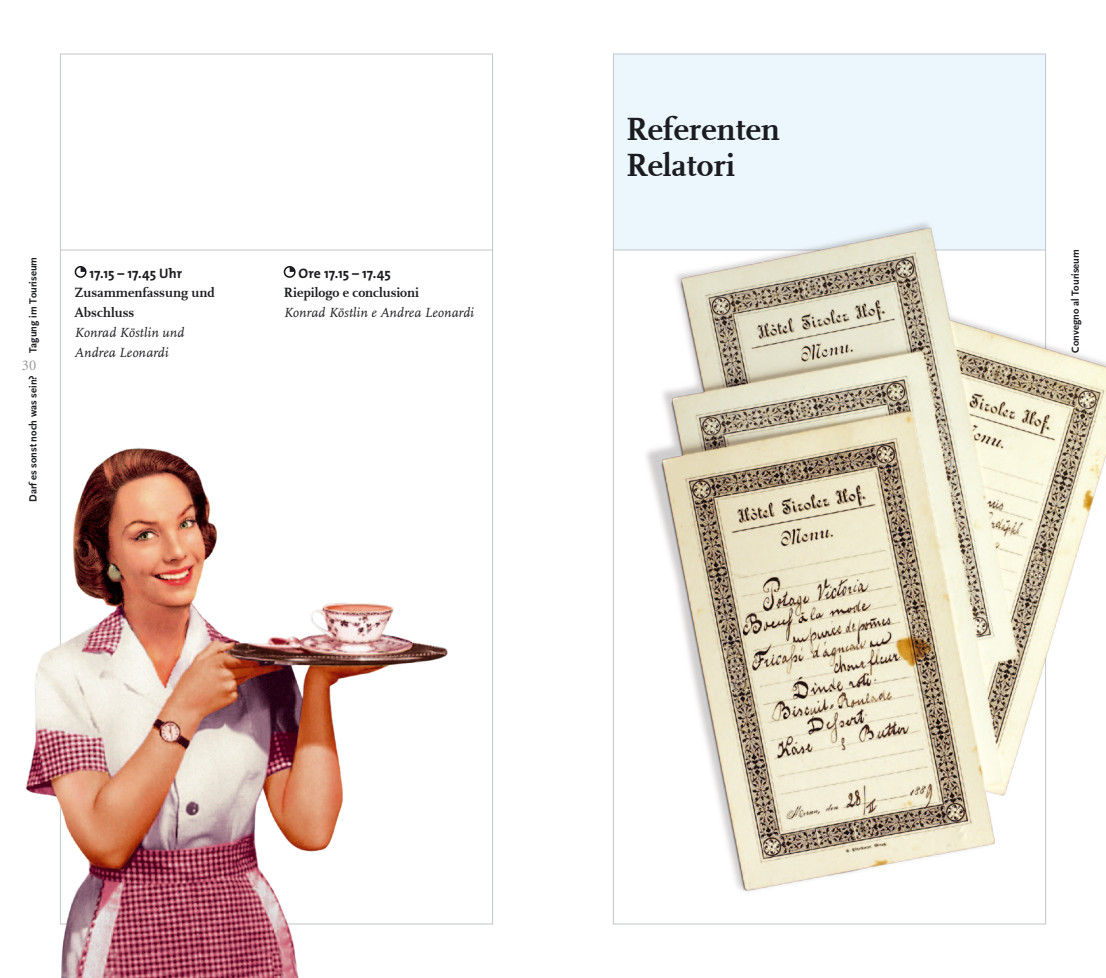
<style>
.page{position:relative;width:1106px;height:978px;background:#fff}
.page>*{position:absolute;margin:0;border:0;box-sizing:border-box;transform-origin:0 0}
.t1{font:700 33px/36px "FF Scala";color:#1b1c20}
.t2{font:15px "Minion MM 367 585 10";color:#98989c}
.t3{font:italic 13.8px/20.2px "FF Scala";letter-spacing:.01em;color:#1b1c20}
.t4{font:700 13.8px/20.2px "FF Scala";color:#1b1c20}
.t5{font:700 13.8px "The Mix";letter-spacing:-.005em;color:#1b1c20}
.t6{font:700 10.5px "Scala Sans";color:#1b1c20}
</style>
<div class="page">
<div style="left:613px;top:54px;width:432px;height:196px;background:#ecf7fd"></div>
<hr style="left:60px;top:250px;width:432px;height:1px;background:#c3c6c8">
<hr style="left:613px;top:250px;width:432px;height:1px;background:#c3c6c8">
<div style="left:75px;top:266px;width:11px;height:12px;border:2px solid #141012;border-radius:50%"></div>
<svg style="left:81px;top:267px;width:4px;height:5px"></svg>
<div style="left:284px;top:266px;width:11px;height:12px;border:2px solid #141012;border-radius:50%"></div>
<svg style="left:290px;top:267px;width:4px;height:5px"></svg>
<img style="left:25px;top:438px;width:430px;height:540px">
<img style="left:643px;top:212px;width:463px;height:692px">
<h1 class="t1" style="left:626px;top:111px;width:155px">Referenten<br>Relatori</h1>
<p class="t6" style="left:27px;top:353px;width:98px;rotate:-90deg">Tagung im Touriseum</p>
<p class="t6" style="left:1069px;top:353px;width:105px;rotate:-90deg">Convegno al Touriseum</p>
<h3 class="t5" style="left:89px;top:262px;width:94px">17.15 – 17.45 Uhr</h3>
<h3 class="t4" style="left:75px;top:282px;width:142px">Zusammenfassung und<br>Abschluss</h3>
<h3 class="t3" style="left:75px;top:323px;width:111px">Konrad Köstlin und<br>Andrea Leonardi</h3>
<h3 class="t5" style="left:298px;top:262px;width:94px">Ore 17.15 – 17.45</h3>
<h3 class="t4" style="left:284px;top:282px;width:137px">Riepilogo e conclusioni</h3>
<h3 class="t3" style="left:284px;top:303px;width:192px">Konrad Köstlin e Andrea Leonardi</h3>
<h2 class="t2" style="left:22px;top:357px;width:16px">30</h2>
<p class="t6" style="left:27px;top:502px;width:128px;rotate:-90deg">Darf es sonst noch was sein?</p>
</div>
